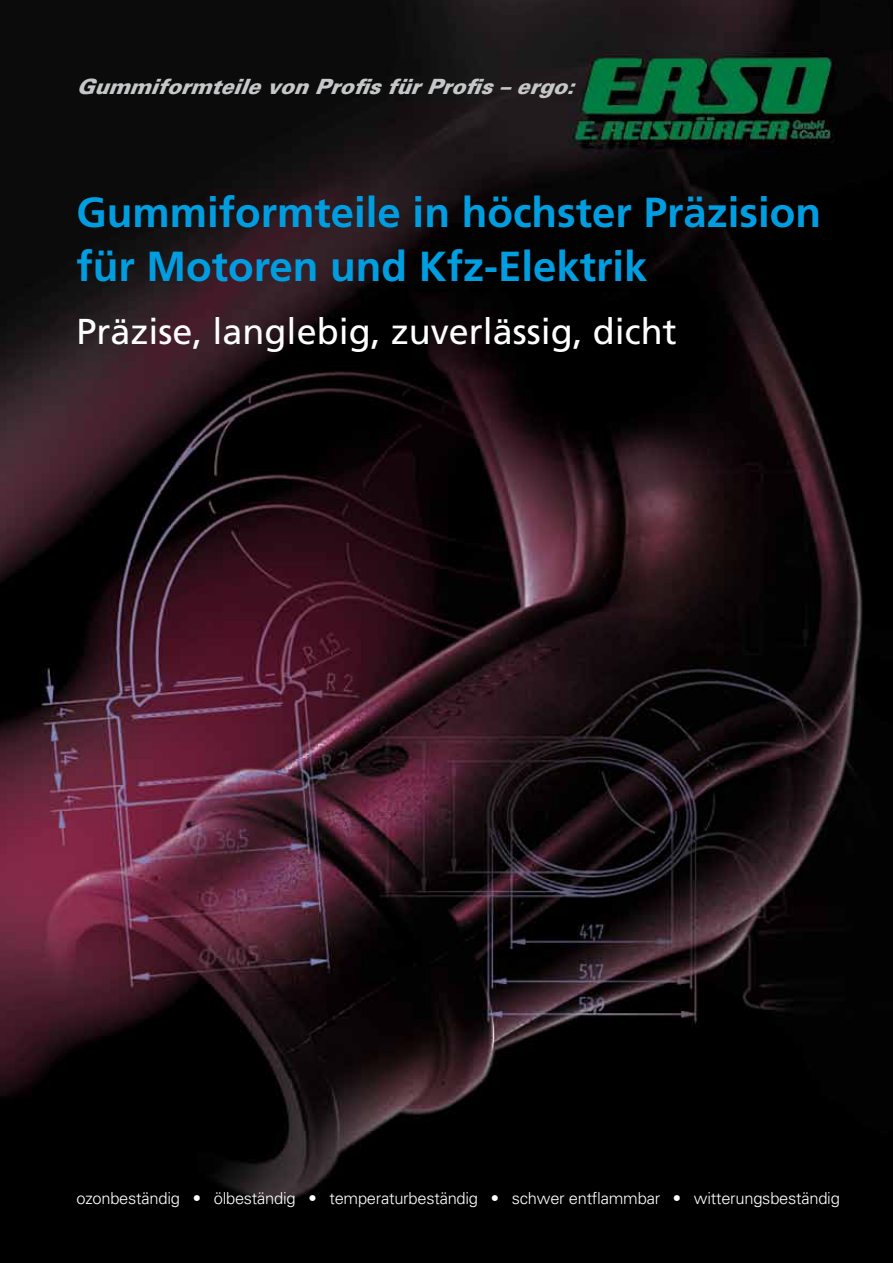
<style>
.page{position:relative;width:893px;height:1263px;background:#fff}
.page>*{position:absolute;margin:0;border:0;box-sizing:border-box;transform-origin:0 0}
.t1{font:700 42px/54px "Frutiger";color:#009ee0}
.t2{font:36px "Frutiger";color:#fff}
.t3{font:italic 900 21px "Univers";color:#c6c7c8}
.t4{font:300 16.5px "Univers";letter-spacing:-.015em;color:#fff}
</style>
<div class="page">
<img style="left:0;top:0;width:893px;height:1263px">
<p class="t3" style="left:77px;top:74px;width:503px">Gummiformteile von Profis für Profis – ergo:</p>
<h1 class="t1" style="left:77px;top:185px;width:746px">Gummiformteile in höchster Präzision für Motoren und Kfz-Elektrik</h1>
<h2 class="t2" style="left:77px;top:311px;width:602px">Präzise, langlebig, zuverlässig, dicht</h2>
<p class="t4" style="left:77px;top:1188px;width:765px">ozonbeständig • ölbeständig • temperaturbeständig • schwer entflammbar • witterungsbeständig</p>
</div>
